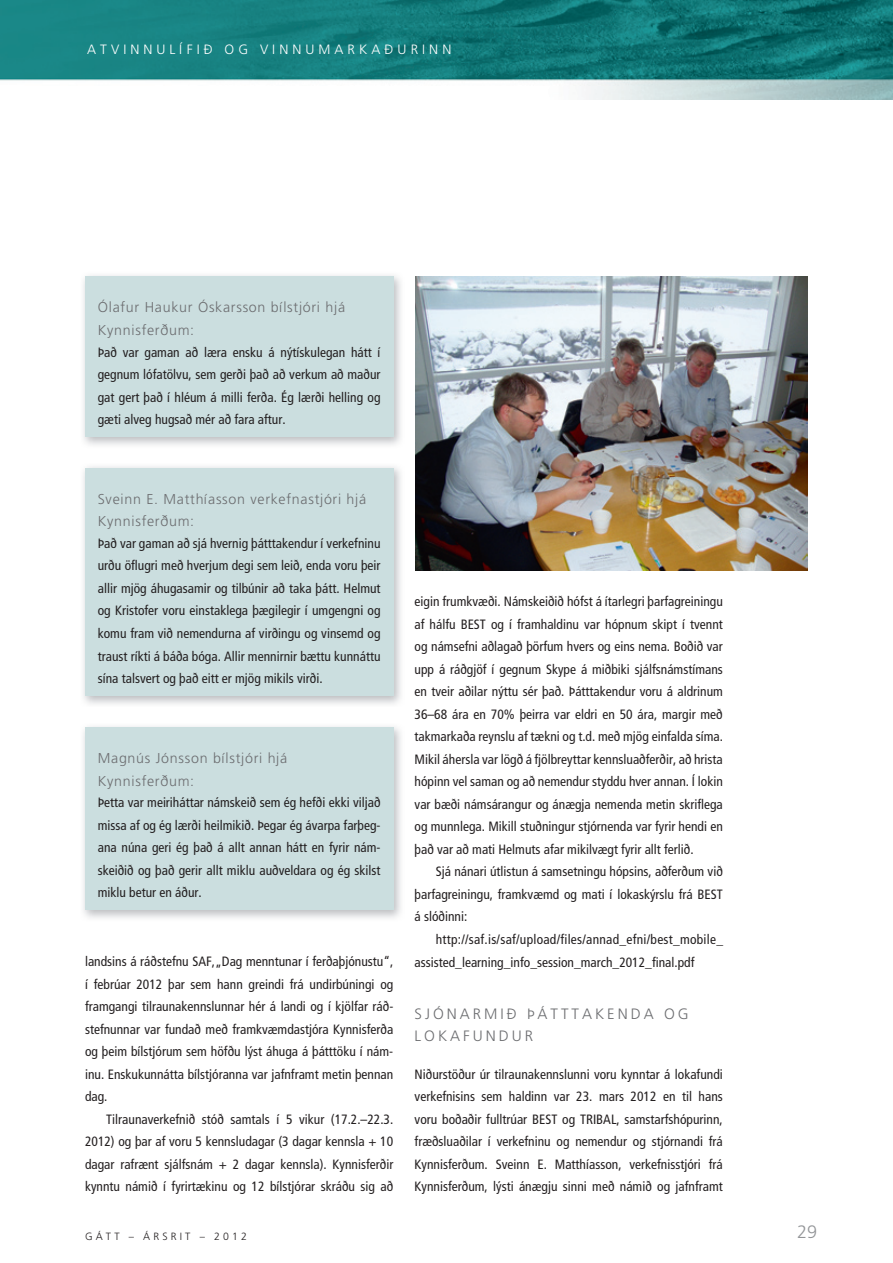
<style>
.page{position:relative;width:893px;height:1263px;background:#fff}
.page>*{position:absolute;margin:0;border:0;box-sizing:border-box;transform-origin:0 0}
.t1{font:300 18px "Frutiger";color:#939598}
.t2{font:300 15px/22.5px "Frutiger";letter-spacing:.2em;color:#6c6d70}
.t3{font:300 14.25px/22.5px "Frutiger";letter-spacing:.05em;color:#6c6d70}
.t4{font:condensed 13.5px/22.5px "Frutiger";color:#231f20;text-align:justify}
.t5{font:300 13.5px "Frutiger";letter-spacing:.3em;color:#fff}
.t6{font:300 10.5px "Frutiger";letter-spacing:.3em;color:#231f20}
</style>
<div class="page">
<img style="left:0;top:0;width:893px;height:100px">
<div style="left:85px;top:276px;width:308px;height:161px;background:#cbdedf"></div>
<div style="left:85px;top:727px;width:308px;height:183px;background:#cbdedf"></div>
<div style="left:85px;top:468px;width:308px;height:228px;background:#cbdedf"></div>
<img style="left:416px;top:276px;width:392px;height:294px">
<p class="t5" style="left:87px;top:42px;width:366px">ATVINNULÍFIÐ OG VINNUMARKAÐURINN</p>
<p class="t3" style="left:98px;top:296px;width:249px">Ólafur Haukur Óskarsson bílstjóri hjá<br>Kynnisferðum:</p>
<p class="t4" style="left:98px;top:341px;width:284px">Það var gaman að læra ensku á nýtískulegan hátt í gegnum lófatölvu, sem gerði það að verkum að maður gat gert það í hléum á milli ferða. Ég lærði helling og gæti alveg hugsað mér að fara aftur.</p>
<p class="t3" style="left:98px;top:487px;width:270px">Sveinn E. Matthíasson verkefnastjóri hjá<br>Kynnisferðum:</p>
<p class="t4" style="left:98px;top:532px;width:284px">Það var gaman að sjá hvernig þátttakendur í verkefninu urðu öflugri með hverjum degi sem leið, enda voru þeir allir mjög áhugasamir og tilbúnir að taka þátt. Helmut og Kristofer voru einstaklega þægilegir í umgengni og komu fram við nemendurna af virðingu og vinsemd og traust ríkti á báða bóga. Allir mennirnir bættu kunnáttu sína talsvert og það eitt er mjög mikils virði.</p>
<p class="t3" style="left:98px;top:747px;width:191px">Magnús Jónsson bílstjóri hjá<br>Kynnisferðum:</p>
<p class="t4" style="left:98px;top:791px;width:284px">Þetta var meiriháttar námskeið sem ég hefði ekki viljað missa af og ég lærði heilmikið. Þegar ég ávarpa farþeg&shy;ana núna geri ég það á allt annan hátt en fyrir nám&shy;skeiðið og það gerir allt miklu auðveldara og ég skilst miklu betur en áður.</p>
<p class="t4" style="left:85px;top:950px;width:310px">landsins á ráðstefnu SAF,„Dag menntunar í ferðaþjónustu“, í febrúar 2012 þar sem hann greindi frá undirbúningi og framgangi tilraunakennslunnar hér á landi og í kjölfar ráð&shy;stefnunnar var fundað með framkvæmdastjóra Kynnisferða og þeim bílstjórum sem höfðu lýst áhuga á þátttöku í nám&shy;inu. Enskukunnátta bílstjóranna var jafnframt metin þennan dag.</p>
<p class="t4" style="left:85px;top:1108px;width:310px;text-indent:21px">Tilraunaverkefnið stóð samtals í 5 vikur (17.2.–22.3.<br>2012) og þar af voru 5 kennsludagar (3 dagar kennsla + 10 dagar rafrænt sjálfsnám + 2 dagar kennsla). Kynnisferðir kynntu námið í fyrirtækinu og 12 bílstjórar skráðu sig að</p>
<p class="t6" style="left:85px;top:1230px;width:163px">GÁTT – ÁRSRIT – 2012</p>
<p class="t4" style="left:415px;top:590px;width:310px">eigin frumkvæði. Námskeiðið hófst á ítarlegri þarfagreiningu af hálfu BEST og í framhaldinu var hópnum skipt í tvennt og námsefni aðlagað þörfum hvers og eins nema. Boðið var upp á ráðgjöf í gegnum Skype á miðbiki sjálfsnámstímans en tveir aðilar nýttu sér það. Þátttakendur voru á aldrinum 36–68 ára en 70% þeirra var eldri en 50 ára, margir með takmarkaða reynslu af tækni og t.d. með mjög einfalda síma.<br>Mikil áhersla var lögð á fjölbreyttar kennsluaðferðir, að hrista hópinn vel saman og að nemendur styddu hver annan. Í lokin var bæði námsárangur og ánægja nemenda metin skriflega og munnlega. Mikill stuðningur stjórnenda var fyrir hendi en það var að mati Helmuts afar mikilvægt fyrir allt ferlið.</p>
<p class="t4" style="left:415px;top:861px;width:310px;text-indent:21px">Sjá nánari útlistun á samsetningu hópsins, aðferðum við þarfagreiningu, framkvæmd og mati í lokaskýrslu frá BEST á slóðinni:</p>
<p class="t4" style="left:415px;top:928px;width:310px;text-indent:21px">http://saf.is/saf/upload/files/annad_efni/best_mobile_ assisted_learning_info_session_march_2012_final.pdf</p>
<p class="t2" style="left:415px;top:1002px;width:276px">SJÓNARMIÐ ÞÁTTTAKENDA OG<br>LOKAFUNDUR</p>
<p class="t4" style="left:415px;top:1063px;width:310px">Niðurstöður úr tilraunakennslunni voru kynntar á lokafundi verkefnisins sem haldinn var 23. mars 2012 en til hans voru boðaðir fulltrúar BEST og TRIBAL, samstarfshópurinn, fræðsluaðilar í verkefninu og nemendur og stjórnandi frá Kynnisferðum. Sveinn E. Matthíasson, verkefnisstjóri frá Kynnisferðum, lýsti ánægju sinni með námið og jafnframt</p>
<h1 class="t1" style="left:797px;top:1222px;width:22px">29</h1>
</div>
